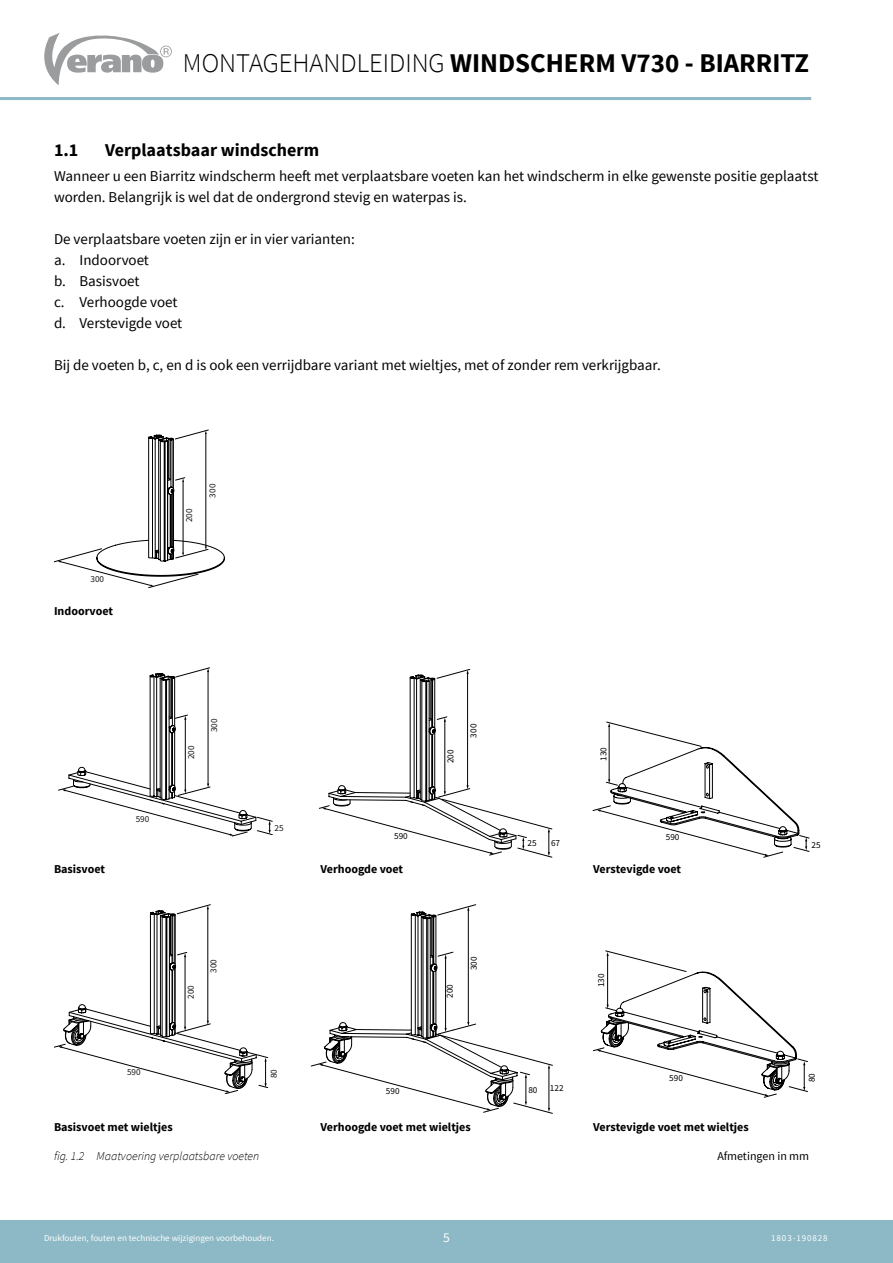
<style>
.page{position:relative;width:893px;height:1263px;background:#fff}
.page>*{position:absolute;margin:0;border:0;box-sizing:border-box;transform-origin:0 0}
.t1{font:700 27px "Source Sans Pro";color:#000}
.t2{font:700 18px "Source Sans Pro";color:#000}
.t3{font:15px/21px "Source Sans Pro";color:#000}
.t4{font:13.5px "Source Sans Pro";color:#fff}
.t5{font:700 12px "Source Sans Pro";color:#000}
.t6{font:italic 300 12px "Source Sans Pro";color:#000}
.t7{font:12px "Source Sans Pro";color:#000}
.t8{font:9.15px "Source Sans Pro";color:#000}
.t9{font:9.15px "Source Sans Pro";color:#1a161a}
.t10{font:9.15px "Source Sans Pro";color:#19161a}
.t11{font:9px "Source Sans Pro";color:#fff}
.t12{font:9px "Source Sans Pro";letter-spacing:.1em;color:#fff}
.s1{font-weight:300}
</style>
<div class="page">
<svg style="left:44px;top:33px;width:128px;height:52px"></svg>
<hr style="left:0;top:97px;width:811px;height:3px;background:#8db8c5">
<div style="left:0;top:1220px;width:893px;height:43px;background:#8db8c5"></div>
<svg style="left:58px;top:668px;width:215px;height:168px"></svg>
<svg style="left:54px;top:430px;width:171px;height:158px"></svg>
<svg style="left:54px;top:904px;width:214px;height:190px"></svg>
<svg style="left:319px;top:669px;width:233px;height:188px"></svg>
<svg style="left:311px;top:904px;width:242px;height:210px"></svg>
<svg style="left:593px;top:722px;width:216px;height:135px"></svg>
<svg style="left:593px;top:950px;width:215px;height:147px"></svg>
<h1 class="t1" style="left:183px;top:46px;width:628px"><span class="s1">MONTAGEHANDLEIDING</span> WINDSCHERM V730 - BIARRITZ</h1>
<p class="t2" style="left:54px;top:138px;width:26px">1.1</p>
<p class="t2" style="left:105px;top:138px;width:216px">Verplaatsbaar windscherm</p>
<p class="t3" style="left:54px;top:166px;width:766px">Wanneer u een Biarritz windscherm heeft met verplaatsbare voeten kan het windscherm in elke gewenste positie geplaatst worden. Belangrijk is wel dat de ondergrond stevig en waterpas is.</p>
<p class="t3" style="left:54px;top:229px;width:302px">De verplaatsbare voeten zijn er in vier varianten: a. Indoorvoet<br>b. Basisvoet<br>c. Verhoogde voet<br>d. Verstevigde voet</p>
<p class="t3" style="left:54px;top:355px;width:608px">Bij de voeten b, c, en d is ook een verrijdbare variant met wieltjes, met of zonder rem verkrijgbaar.</p>
<p class="t10" style="left:91px;top:573px;width:15px">300</p>
<p class="t5" style="left:54px;top:604px;width:60px">Indoorvoet</p>
<p class="t10" style="left:183px;top:522px;width:15px;rotate:-90deg">200</p>
<p class="t10" style="left:207px;top:497px;width:15px;rotate:-90deg">300</p>
<p class="t5" style="left:54px;top:861px;width:53px">Basisvoet</p>
<p class="t9" style="left:136px;top:813px;width:15px">590</p>
<p class="t9" style="left:185px;top:759px;width:15px;rotate:-90deg">200</p>
<p class="t9" style="left:208px;top:732px;width:15px;rotate:-90deg">300</p>
<p class="t9" style="left:185px;top:999px;width:15px;rotate:-90deg">200</p>
<p class="t9" style="left:208px;top:973px;width:15px;rotate:-90deg">300</p>
<p class="t9" style="left:127px;top:1067px;width:15px">590</p>
<p class="t5" style="left:54px;top:1119px;width:120px">Basisvoet met wieltjes</p>
<p class="t9" style="left:274px;top:822px;width:11px">25</p>
<p class="t9" style="left:268px;top:1078px;width:11px;rotate:-90deg">80</p>
<p class="t8" style="left:394px;top:830px;width:15px">590</p>
<p class="t5" style="left:320px;top:861px;width:84px">Verhoogde voet</p>
<p class="t8" style="left:386px;top:1085px;width:15px">590</p>
<p class="t8" style="left:445px;top:763px;width:15px;rotate:-90deg">200</p>
<p class="t8" style="left:468px;top:737px;width:15px;rotate:-90deg">300</p>
<p class="t8" style="left:444px;top:998px;width:15px;rotate:-90deg">200</p>
<p class="t8" style="left:468px;top:970px;width:15px;rotate:-90deg">300</p>
<p class="t5" style="left:320px;top:1119px;width:152px">Verhoogde voet met wieltjes</p>
<p class="t8" style="left:528px;top:838px;width:11px">25</p>
<p class="t8" style="left:551px;top:837px;width:11px">67</p>
<p class="t8" style="left:598px;top:761px;width:15px;rotate:-90deg">130</p>
<p class="t8" style="left:666px;top:831px;width:15px">590</p>
<p class="t5" style="left:593px;top:861px;width:90px">Verstevigde voet</p>
<p class="t8" style="left:595px;top:987px;width:15px;rotate:-90deg">130</p>
<p class="t8" style="left:528px;top:1084px;width:11px">80</p>
<p class="t8" style="left:550px;top:1083px;width:15px">122</p>
<p class="t8" style="left:669px;top:1072px;width:15px">590</p>
<p class="t5" style="left:593px;top:1119px;width:157px">Verstevigde voet met wieltjes</p>
<p class="t8" style="left:812px;top:840px;width:11px">25</p>
<p class="t8" style="left:806px;top:1082px;width:11px;rotate:-90deg">80</p>
<p class="t6" style="left:54px;top:1149px;width:207px">fig. 1.2 Maatvoering verplaatsbare voeten</p>
<p class="t7" style="left:717px;top:1149px;width:93px">Afmetingen in mm</p>
<p class="t11" style="left:44px;top:1233px;width:231px">Drukfouten, fouten en technische wijzigingen voorbehouden.</p>
<p class="t4" style="left:443px;top:1229px;width:8px">5</p>
<p class="t12" style="left:771px;top:1233px;width:58px">1803-190828</p>
</div>
